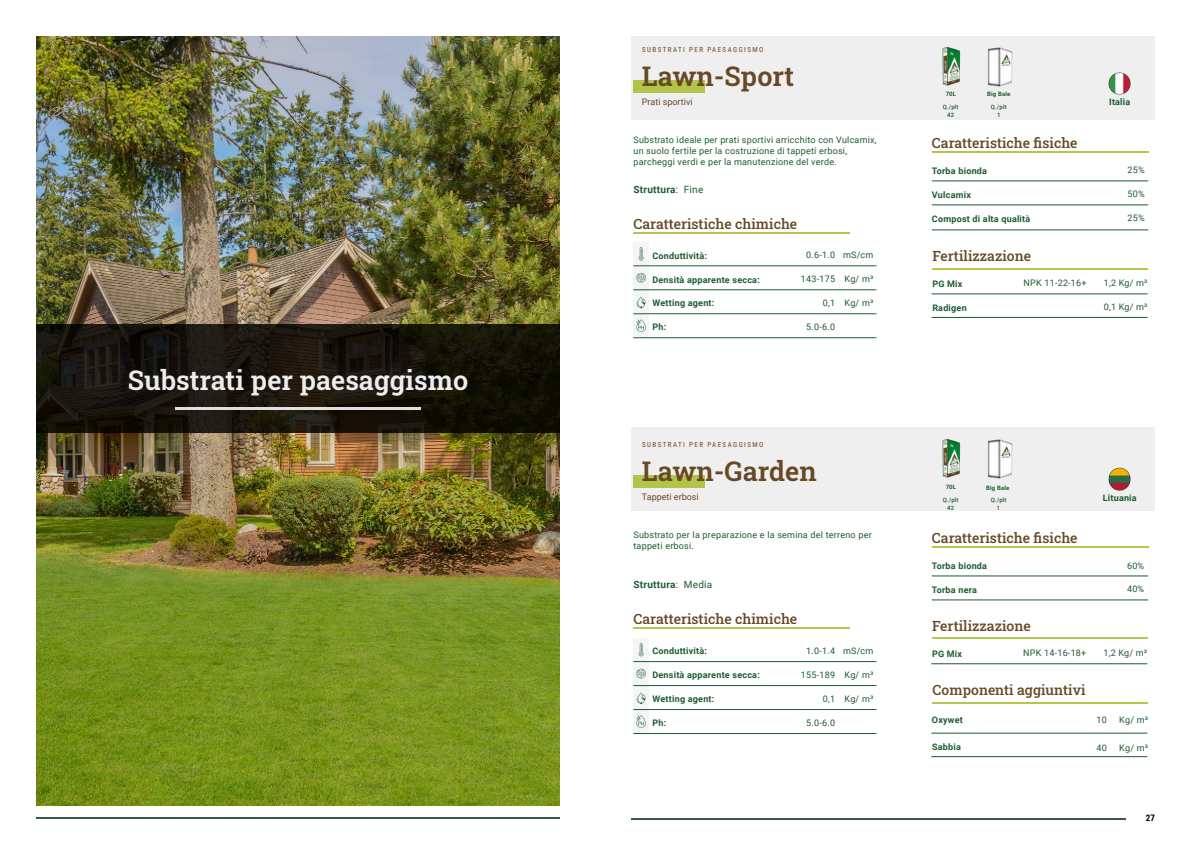
<style>
.page{position:relative;width:1191px;height:842px;background:#fff}
.page>*{position:absolute;margin:0;border:0;box-sizing:border-box;transform-origin:0 0}
.t1{font:600 27px "Roboto Slab";color:#ededed}
.t2{font:600 27px "Roboto Slab";color:#674926}
.t3{font:14px "Roboto Slab";color:#674926}
.t4{font:700 10px "Roboto";letter-spacing:.025em;color:#1d5b31}
.t5{font:9px/11px "Roboto";letter-spacing:.025em;color:#1d5b31}
.t6{font:700 9px "Roboto";letter-spacing:.025em;color:#1d5b31}
.t7{font:9px "Roboto";color:#674926}
.t8{font:700 9px "Roboto Condensed";color:#000}
.t9{font:7px "Roboto Condensed";letter-spacing:.205em;color:#674926}
.t10{font:500 6px/8px "Roboto";letter-spacing:.025em;color:#1d5b31;text-align:center}
.t11{font:700 6px "Roboto";letter-spacing:.025em;color:#1d5b31}
.s1{font-weight:400}
</style>
<div class="page">
<hr style="left:631px;top:818px;width:494px;height:2px;background:#14402f">
<hr style="left:36px;top:818px;width:523px;height:1px;background:#14402f">
<div style="left:631px;top:427px;width:523px;height:84px;background:#ededed"></div>
<div style="left:631px;top:36px;width:524px;height:84px;background:#ededed"></div>
<img style="left:1108px;top:72px;width:23px;height:23px">
<img style="left:1108px;top:467px;width:23px;height:24px">
<img style="left:36px;top:36px;width:523px;height:770px">
<div style="left:633px;top:242px;width:16px;height:94px;background:#f5f5f5"></div>
<div style="left:633px;top:80px;width:71px;height:12px;background:#b3c44a"></div>
<hr style="left:932px;top:151px;width:216px;height:2px;background:#aabe31">
<svg style="left:636px;top:297px;width:9px;height:12px"></svg>
<svg style="left:636px;top:320px;width:10px;height:12px"></svg>
<svg style="left:638px;top:247px;width:5px;height:13px"></svg>
<hr style="left:633px;top:314px;width:243px;height:1px;background:#1d5b31">
<hr style="left:633px;top:266px;width:243px;height:1px;background:#1d5b31">
<hr style="left:633px;top:338px;width:243px;height:1px;background:#1d5b31">
<hr style="left:633px;top:290px;width:243px;height:1px;background:#1d5b31">
<svg style="left:636px;top:273px;width:10px;height:10px"></svg>
<hr style="left:932px;top:181px;width:216px;height:1px;background:#1d5b31">
<hr style="left:932px;top:205px;width:216px;height:1px;background:#1d5b31">
<hr style="left:932px;top:230px;width:216px;height:1px;background:#1d5b31">
<div style="left:633px;top:638px;width:16px;height:96px;background:#f5f5f5"></div>
<div style="left:633px;top:475px;width:71px;height:12px;background:#b3c44a"></div>
<hr style="left:932px;top:546px;width:216px;height:2px;background:#aabe31">
<hr style="left:932px;top:702px;width:216px;height:2px;background:#aabe31">
<svg style="left:636px;top:693px;width:9px;height:11px"></svg>
<svg style="left:636px;top:715px;width:10px;height:13px"></svg>
<svg style="left:638px;top:643px;width:5px;height:13px"></svg>
<hr style="left:633px;top:709px;width:243px;height:1px;background:#1d5b31">
<hr style="left:633px;top:661px;width:243px;height:1px;background:#1d5b31">
<hr style="left:633px;top:733px;width:243px;height:1px;background:#1d5b31">
<hr style="left:633px;top:685px;width:243px;height:1px;background:#1d5b31">
<svg style="left:636px;top:669px;width:10px;height:9px"></svg>
<hr style="left:932px;top:576px;width:216px;height:1px;background:#1d5b31">
<hr style="left:932px;top:600px;width:216px;height:1px;background:#1d5b31">
<hr style="left:932px;top:268px;width:215px;height:2px;background:#aabe31">
<hr style="left:931px;top:294px;width:216px;height:1px;background:#1d5b31">
<hr style="left:931px;top:317px;width:216px;height:1px;background:#1d5b31">
<hr style="left:932px;top:637px;width:215px;height:2px;background:#aabe31">
<hr style="left:931px;top:664px;width:216px;height:1px;background:#1d5b31">
<hr style="left:931px;top:733px;width:216px;height:1px;background:#1d5b31">
<hr style="left:931px;top:756px;width:216px;height:1px;background:#1d5b31">
<svg style="left:36px;top:324px;width:523px;height:108px;background:#17140b"></svg>
<img style="left:942px;top:439px;width:19px;height:39px">
<img style="left:942px;top:47px;width:19px;height:39px">
<img style="left:988px;top:439px;width:25px;height:39px">
<img style="left:988px;top:47px;width:25px;height:39px">
<hr style="left:633px;top:232px;width:216px;height:2px;background:#aabe31">
<hr style="left:633px;top:627px;width:216px;height:2px;background:#aabe31">
<hr style="left:175px;top:407px;width:245px;height:3px;background:#fff">
<h1 class="t1" style="left:128px;top:362px;width:342px">Substrati per paesaggismo</h1>
<p class="t9" style="left:642px;top:45px;width:123px">SUBSTRATI PER PAESAGGISMO</p>
<h1 class="t2" style="left:642px;top:57px;width:154px">Lawn-Sport</h1>
<p class="t7" style="left:642px;top:96px;width:52px">Prati sportivi</p>
<p class="t5" style="left:633px;top:134px;width:245px">Substrato ideale per prati sportivi arricchito con Vulcamix, un suolo fertile per la costruzione di tappeti erbosi, parcheggi verdi e per la manutenzione del verde.</p>
<p class="t4" style="left:633px;top:182px;width:71px">Struttura<span class="s1">: Fine</span></p>
<h2 class="t3" style="left:633px;top:214px;width:165px">Caratteristiche chimiche</h2>
<p class="t6" style="left:652px;top:249px;width:56px">Conduttività:</p>
<p class="t6" style="left:652px;top:273px;width:109px">Densità apparente secca:</p>
<p class="t6" style="left:652px;top:297px;width:64px">Wetting agent:</p>
<p class="t6" style="left:652px;top:321px;width:15px">Ph:</p>
<p class="t5" style="left:806px;top:249px;width:30px">0.6-1.0</p>
<p class="t5" style="left:801px;top:273px;width:36px">143-175</p>
<p class="t5" style="left:822px;top:297px;width:14px">0,1</p>
<p class="t5" style="left:806px;top:321px;width:30px">5.0-6.0</p>
<p class="t5" style="left:843px;top:249px;width:32px">mS/cm</p>
<p class="t5" style="left:844px;top:273px;width:30px">Kg/ m³</p>
<p class="t5" style="left:844px;top:297px;width:30px">Kg/ m³</p>
<p class="t9" style="left:642px;top:440px;width:123px">SUBSTRATI PER PAESAGGISMO</p>
<h1 class="t2" style="left:642px;top:452px;width:176px">Lawn-Garden</h1>
<p class="t7" style="left:642px;top:491px;width:58px">Tappeti erbosi</p>
<p class="t5" style="left:633px;top:529px;width:240px">Substrato per la preparazione e la semina del terreno per tappeti erbosi.</p>
<p class="t4" style="left:633px;top:577px;width:80px">Struttura<span class="s1">: Media</span></p>
<h2 class="t3" style="left:633px;top:609px;width:165px">Caratteristiche chimiche</h2>
<p class="t6" style="left:652px;top:645px;width:56px">Conduttività:</p>
<p class="t6" style="left:652px;top:669px;width:109px">Densità apparente secca:</p>
<p class="t6" style="left:652px;top:693px;width:64px">Wetting agent:</p>
<p class="t6" style="left:652px;top:717px;width:15px">Ph:</p>
<p class="t5" style="left:806px;top:645px;width:30px">1.0-1.4</p>
<p class="t5" style="left:801px;top:669px;width:36px">155-189</p>
<p class="t5" style="left:822px;top:693px;width:14px">0,1</p>
<p class="t5" style="left:806px;top:717px;width:30px">5.0-6.0</p>
<p class="t5" style="left:843px;top:645px;width:32px">mS/cm</p>
<p class="t5" style="left:844px;top:669px;width:30px">Kg/ m³</p>
<p class="t5" style="left:844px;top:693px;width:30px">Kg/ m³</p>
<p class="t11" style="left:945px;top:90px;width:12px">70L</p>
<p class="t10" style="left:942px;top:103px;width:17px">Q./plt<br>42</p>
<p class="t11" style="left:987px;top:90px;width:25px">Big Bale</p>
<p class="t10" style="left:990px;top:103px;width:17px">Q./plt<br>1</p>
<h2 class="t3" style="left:932px;top:133px;width:147px">Caratteristiche fisiche</h2>
<p class="t6" style="left:932px;top:164px;width:57px">Torba bionda</p>
<p class="t6" style="left:932px;top:188px;width:41px">Vulcamix</p>
<p class="t6" style="left:932px;top:212px;width:100px">Compost di alta qualità</p>
<h2 class="t3" style="left:932px;top:246px;width:100px">Fertilizzazione</h2>
<p class="t6" style="left:932px;top:278px;width:32px">PG Mix</p>
<p class="t6" style="left:932px;top:301px;width:36px">Radigen</p>
<p class="t5" style="left:1023px;top:277px;width:65px">NPK 11-22-16+</p>
<p class="t6" style="left:1109px;top:96px;width:23px">Italia</p>
<p class="t5" style="left:1127px;top:164px;width:19px">25%</p>
<p class="t5" style="left:1127px;top:188px;width:19px">50%</p>
<p class="t5" style="left:1127px;top:212px;width:19px">25%</p>
<p class="t5" style="left:1103px;top:277px;width:45px">1,2 Kg/ m³</p>
<p class="t5" style="left:1103px;top:301px;width:45px">0,1 Kg/ m³</p>
<p class="t11" style="left:945px;top:483px;width:12px">70L</p>
<p class="t10" style="left:942px;top:495px;width:17px">Q./plt<br>42</p>
<p class="t11" style="left:986px;top:483px;width:25px">Big Bale</p>
<p class="t10" style="left:990px;top:495px;width:17px">Q./plt<br>1</p>
<h2 class="t3" style="left:932px;top:528px;width:147px">Caratteristiche fisiche</h2>
<p class="t6" style="left:932px;top:559px;width:57px">Torba bionda</p>
<p class="t6" style="left:932px;top:583px;width:47px">Torba nera</p>
<p class="t6" style="left:1102px;top:491px;width:35px">Lituania</p>
<p class="t5" style="left:1127px;top:559px;width:19px">60%</p>
<p class="t5" style="left:1127px;top:583px;width:19px">40%</p>
<h2 class="t3" style="left:932px;top:616px;width:100px">Fertilizzazione</h2>
<p class="t6" style="left:932px;top:647px;width:32px">PG Mix</p>
<p class="t5" style="left:1103px;top:647px;width:45px">1,2 Kg/ m³</p>
<p class="t5" style="left:1023px;top:647px;width:65px">NPK 14-16-18+</p>
<h2 class="t3" style="left:932px;top:680px;width:154px">Componenti aggiuntivi</h2>
<p class="t6" style="left:932px;top:714px;width:32px">Oxywet</p>
<p class="t6" style="left:932px;top:740px;width:30px">Sabbia</p>
<p class="t5" style="left:1096px;top:714px;width:12px">10</p>
<p class="t5" style="left:1096px;top:742px;width:12px">40</p>
<p class="t5" style="left:1119px;top:714px;width:30px">Kg/ m³</p>
<p class="t5" style="left:1119px;top:742px;width:30px">Kg/ m³</p>
<p class="t8" style="left:1146px;top:811px;width:11px">27</p>
</div>
